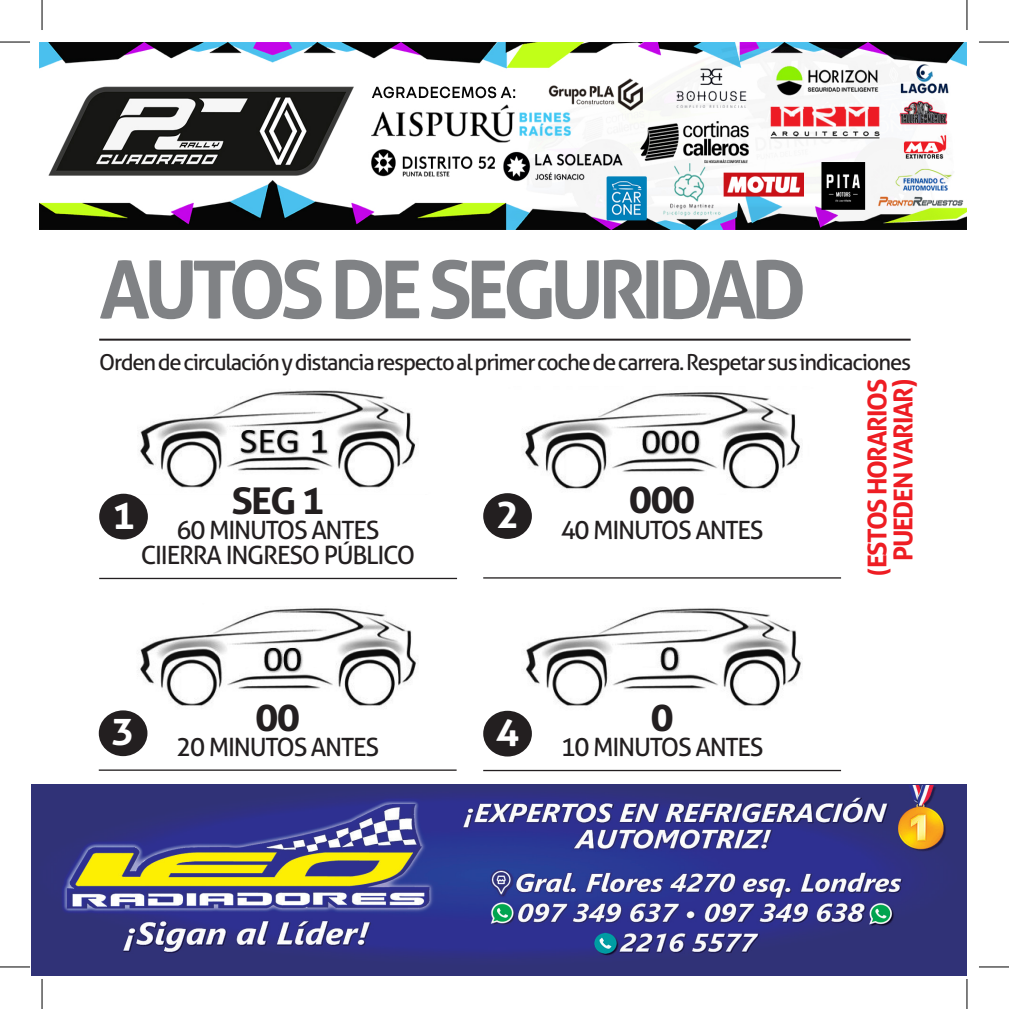
<style>
.page{position:relative;width:1009px;height:1009px;background:#fff}
.page>*{position:absolute;margin:0;border:0;box-sizing:border-box;transform-origin:0 0}
.TITULO{font:700 80px "Aller";letter-spacing:-.075em;color:#808285}
.texto2019{font:700 36.8px "Aller";letter-spacing:-.05em;color:#231f20;scale:1.06 1}
.texto2019-2{font:700 36.8px "Aller";color:#fff;scale:1.06 1}
.texto2019-3{font:700 26px "Aller";letter-spacing:-.05em;color:#ee1d23}
.texto2019-4{font:25.2px "Aller";letter-spacing:-.05em;color:#231f20}
.texto2019-5{font:22px "Aller";letter-spacing:-.055em;color:#231f20}
.s1{font-size:24px}
</style>
<div class="page">
<img style="left:140px;top:390px;width:276px;height:98px">
<hr style="left:99px;top:577px;width:358px;height:2px;background:#231f20">
<div style="left:99px;top:493px;width:49px;height:46px;background:#231f20;border-radius:50%"></div>
<hr style="left:99px;top:338px;width:811px;height:2px;background:#231f20">
<div style="left:32px;top:783px;width:934px;height:192px;background:#303277"></div>
<img style="left:61px;top:785px;width:885px;height:172px">
<img style="left:512px;top:392px;width:290px;height:102px">
<hr style="left:483px;top:577px;width:357px;height:1px;background:#231f20">
<div style="left:483px;top:493px;width:48px;height:45px;background:#231f20;border-radius:50%"></div>
<img style="left:39px;top:42px;width:927px;height:187px">
<img style="left:140px;top:608px;width:278px;height:98px">
<hr style="left:99px;top:769px;width:357px;height:1px;background:#231f20">
<div style="left:99px;top:710px;width:48px;height:45px;background:#231f20;border-radius:50%"></div>
<img style="left:526px;top:608px;width:276px;height:98px">
<hr style="left:483px;top:769px;width:357px;height:1px;background:#231f20">
<div style="left:483px;top:710px;width:48px;height:46px;background:#231f20;border-radius:50%"></div>
<hr style="left:0;top:42px;width:30px;height:1px;background:#000">
<hr style="left:978px;top:42px;width:30px;height:1px;background:#000">
<hr style="left:0;top:966px;width:30px;height:1px;background:#000">
<hr style="left:978px;top:966px;width:30px;height:1px;background:#000">
<hr style="left:42px;top:0;width:1px;height:30px;background:#000">
<hr style="left:42px;top:978px;width:1px;height:30px;background:#000">
<hr style="left:966px;top:0;width:1px;height:30px;background:#000">
<hr style="left:966px;top:978px;width:1px;height:30px;background:#000">
<p class="TITULO" style="left:99px;top:240px;width:708px">AUTOS DE SEGURIDAD</p>
<p class="texto2019-5" style="left:99px;top:348px;width:813px">Orden de circulación y distancia respecto al primer coche de carrera. Respetar sus indicaciones</p>
<p class="texto2019-3" style="left:860px;top:575px;width:198px;rotate:-90deg"><span class="s1">(</span>ESTOS HORARIOS</p>
<p class="texto2019-3" style="left:886px;top:561px;width:183px;rotate:-90deg">PUEDEN VARIAR)</p>
<p class="texto2019" style="left:628px;top:477px;width:64px">000</p>
<p class="texto2019" style="left:231px;top:478px;width:89px">SEG 1</p>
<p class="texto2019-4" style="left:177px;top:514px;width:204px">60 MINUTOS ANTES</p>
<p class="texto2019-4" style="left:141px;top:540px;width:276px">CIIERRA INGRESO PÚBLICO</p>
<p class="texto2019-2" style="left:495px;top:492px;width:24px">2</p>
<p class="texto2019-2" style="left:112px;top:493px;width:24px">1</p>
<p class="texto2019-4" style="left:560px;top:514px;width:204px">40 MINUTOS ANTES</p>
<p class="texto2019-2" style="left:111px;top:709px;width:24px">3</p>
<p class="texto2019" style="left:255px;top:694px;width:44px">00</p>
<p class="texto2019-4" style="left:176px;top:731px;width:204px">20 MINUTOS ANTES</p>
<p class="texto2019-2" style="left:495px;top:709px;width:24px">4</p>
<p class="texto2019" style="left:650px;top:695px;width:24px">0</p>
<p class="texto2019-4" style="left:560px;top:731px;width:204px">10 MINUTOS ANTES</p>
</div>
